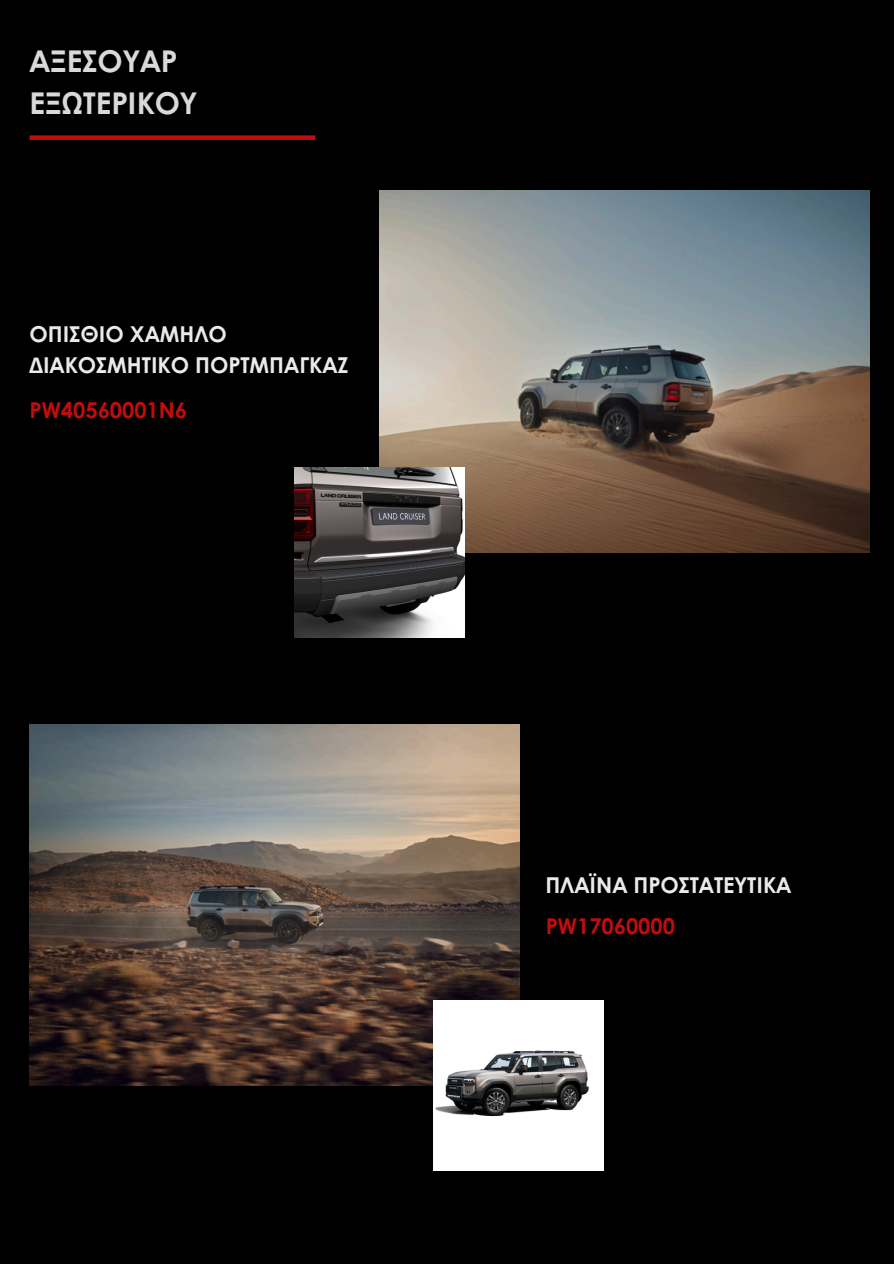
<style>
.page{position:relative;width:894px;height:1264px;background:#fff}
.page>*{position:absolute;margin:0;border:0;box-sizing:border-box;transform-origin:0 0}
.t1{font:700 30px/41.7px "Century Gothic";color:#d9d9d9}
.t2{font:700 21.9px/30.3px "Century Gothic";color:#eaeaea}
.t3{font:700 21.75px "Century Gothic";color:#c10d0d}
</style>
<div class="page">
<div style="left:0;top:0;width:893px;height:1263px;background:#000"></div>
<div style="left:30px;top:135px;width:285px;height:5px;background:#c10d0d"></div>
<img style="left:379px;top:191px;width:489px;height:361px">
<img style="left:30px;top:724px;width:489px;height:361px">
<img style="left:294px;top:467px;width:170px;height:170px">
<img style="left:433px;top:1000px;width:170px;height:170px">
<p class="t1" style="left:30px;top:39px;width:169px">ΑΞΕΣΟΥΑΡ<br>ΕΞΩΤΕΡΙΚΟΥ</p>
<p class="t2" style="left:30px;top:318px;width:320px">ΟΠΙΣΘΙΟ ΧΑΜΗΛΟ<br>ΔΙΑΚΟΣΜΗΤΙΚΟ ΠΟΡΤΜΠΑΓΚΑΖ</p>
<p class="t3" style="left:30px;top:393px;width:159px">PW40560001N6</p>
<p class="t2" style="left:545px;top:868px;width:247px">ΠΛΑΪΝΑ ΠΡΟΣΤΑΤΕΥΤΙΚΑ</p>
<p class="t3" style="left:545px;top:909px;width:131px">PW17060000</p>
</div>
